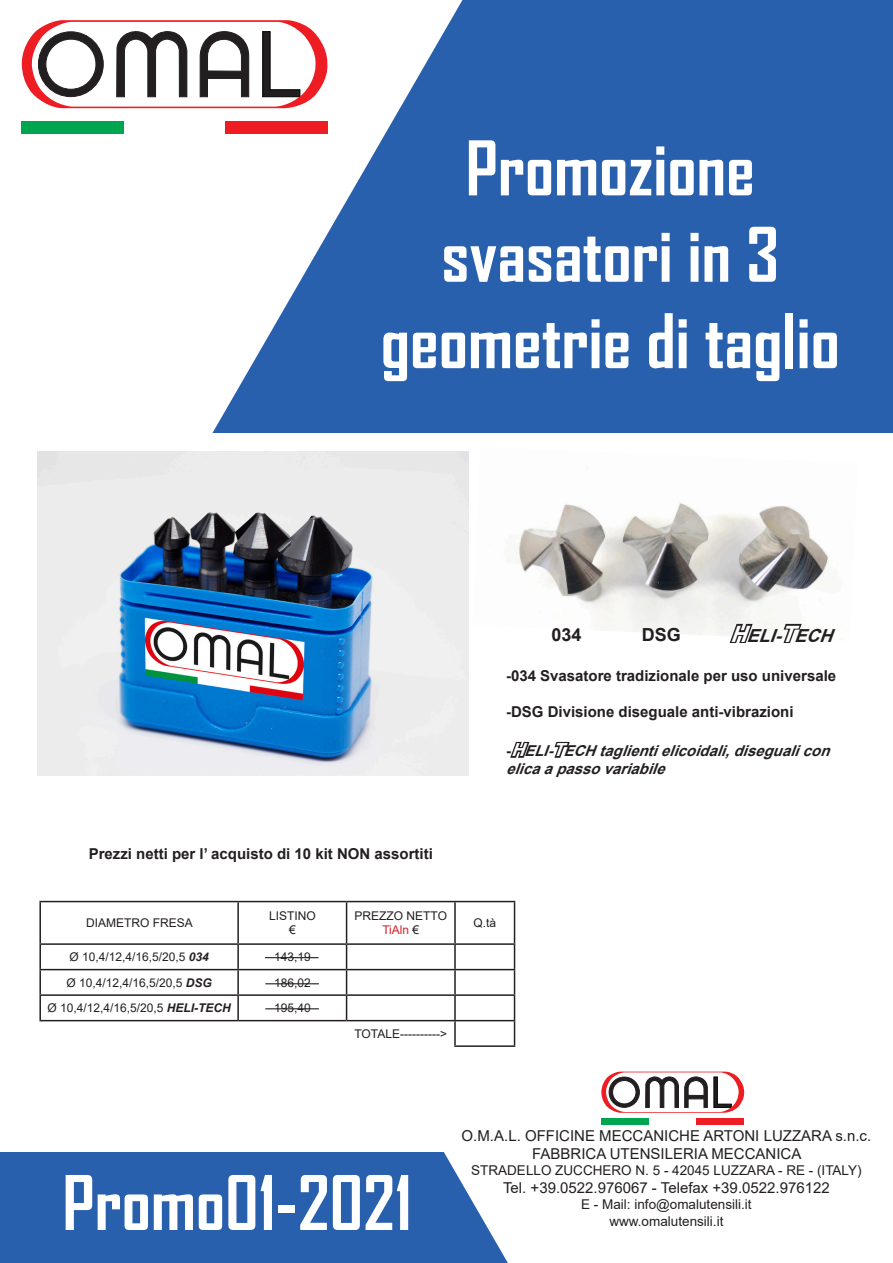
<style>
.page{position:relative;width:893px;height:1263px;background:#fff}
.page>*{position:absolute;margin:0;border:0;box-sizing:border-box;transform-origin:0 0}
.t1{font:700 72px "Agency FB";color:#fff}
.t2{font:italic 700 18px "Arial";color:#231f20}
.t3{font:700 18px "Arial";color:#231f20}
.t4{font:700 15px "Arial";color:#231f20}
.t5{font:15px "Arial";color:#231f20}
.t6{font:italic 700 15px/18px "Arial";color:#231f20}
.t7{font:13.5px "Arial";color:#231f20}
.t8{font:12px "Arial";color:#231f20}
.t9{font:12px "Arial";color:#d1232a}
.s1{font-size:22.5px}
.s2{font-style:normal}
.s3{font-size:18px}
.s4{font-weight:700;font-style:italic}
.s5{color:#231f20}
</style>
<div class="page">
<img style="left:509px;top:503px;width:333px;height:136px">
<div style="left:39px;top:0;width:854px;height:433px;background:#2960ad"></div>
<svg style="left:21px;top:0;width:441px;height:452px;fill:#fff"></svg>
<div style="left:22px;top:121px;width:102px;height:13px;background:#00a54f"></div>
<div style="left:225px;top:121px;width:102px;height:13px;background:#ee1d23"></div>
<svg style="left:22px;top:20px;width:305px;height:88px;background:#cdb7b7"></svg>
<div style="left:0;top:1152px;width:893px;height:111px;background:#2960ad"></div>
<div style="left:444px;top:1118px;width:449px;height:145px;background:#fff"></div>
<img style="left:37px;top:452px;width:432px;height:323px">
<hr style="left:39px;top:901px;width:199px;height:1px;background:#231f20">
<hr style="left:39px;top:902px;width:2px;height:41px;background:#231f20">
<hr style="left:238px;top:901px;width:109px;height:1px;background:#231f20">
<hr style="left:237px;top:902px;width:2px;height:41px;background:#231f20">
<hr style="left:347px;top:901px;width:108px;height:1px;background:#231f20">
<hr style="left:346px;top:902px;width:1px;height:41px;background:#231f20">
<hr style="left:455px;top:901px;width:60px;height:1px;background:#231f20">
<hr style="left:454px;top:902px;width:2px;height:41px;background:#231f20">
<hr style="left:514px;top:902px;width:1px;height:41px;background:#231f20">
<hr style="left:39px;top:943px;width:199px;height:2px;background:#231f20">
<hr style="left:39px;top:945px;width:2px;height:24px;background:#231f20">
<hr style="left:238px;top:943px;width:109px;height:2px;background:#231f20">
<hr style="left:237px;top:945px;width:2px;height:24px;background:#231f20">
<hr style="left:347px;top:943px;width:108px;height:2px;background:#231f20">
<hr style="left:455px;top:943px;width:60px;height:2px;background:#231f20">
<hr style="left:454px;top:945px;width:2px;height:24px;background:#231f20">
<hr style="left:39px;top:969px;width:199px;height:1px;background:#231f20">
<hr style="left:39px;top:970px;width:2px;height:24px;background:#231f20">
<hr style="left:238px;top:969px;width:109px;height:1px;background:#231f20">
<hr style="left:237px;top:970px;width:2px;height:24px;background:#231f20">
<hr style="left:347px;top:969px;width:108px;height:1px;background:#231f20">
<hr style="left:455px;top:969px;width:60px;height:1px;background:#231f20">
<hr style="left:454px;top:970px;width:2px;height:24px;background:#231f20">
<hr style="left:39px;top:994px;width:199px;height:2px;background:#231f20">
<hr style="left:39px;top:996px;width:2px;height:24px;background:#231f20">
<hr style="left:238px;top:994px;width:109px;height:2px;background:#231f20">
<hr style="left:237px;top:996px;width:2px;height:24px;background:#231f20">
<hr style="left:347px;top:994px;width:108px;height:2px;background:#231f20">
<hr style="left:455px;top:994px;width:60px;height:2px;background:#231f20">
<hr style="left:454px;top:996px;width:2px;height:24px;background:#231f20">
<hr style="left:39px;top:1020px;width:199px;height:1px;background:#231f20">
<hr style="left:238px;top:1020px;width:109px;height:1px;background:#231f20">
<hr style="left:347px;top:1020px;width:108px;height:1px;background:#231f20">
<hr style="left:455px;top:1020px;width:60px;height:1px;background:#231f20">
<hr style="left:454px;top:1021px;width:2px;height:24px;background:#231f20">
<svg style="left:514px;top:945px;width:1px;height:100px"></svg>
<hr style="left:454px;top:1045px;width:61px;height:2px;background:#231f20">
<svg style="left:346px;top:945px;width:1px;height:75px"></svg>
<div style="left:601px;top:1119px;width:48px;height:6px;background:#00a54f"></div>
<div style="left:696px;top:1119px;width:48px;height:6px;background:#ee1d23"></div>
<svg style="left:601px;top:1071px;width:143px;height:42px"></svg>
<hr style="left:265px;top:957px;width:53px;height:1px;background:#231f20">
<hr style="left:265px;top:983px;width:54px;height:1px;background:#231f20">
<hr style="left:265px;top:1008px;width:54px;height:1px;background:#231f20">
<p class="t1" style="left:466px;top:124px;width:291px">Promozione</p>
<p class="t1" style="left:441px;top:210px;width:339px">svasatori in 3</p>
<p class="t1" style="left:381px;top:296px;width:461px">geometrie di taglio</p>
<p class="t3" style="left:552px;top:621px;width:32px">034</p>
<p class="t3" style="left:642px;top:621px;width:41px">DSG</p>
<p class="t2" style="left:730px;top:622px;width:113px"><span class="s1">H</span>ELI-<span class="s1">T</span>ECH</p>
<p class="t4" style="left:506px;top:665px;width:332px">-034 Svasatore tradizionale per uso universale</p>
<p class="t4" style="left:506px;top:701px;width:289px">-DSG Divisione diseguale anti-vibrazioni</p>
<p class="t6" style="left:506px;top:742px;width:333px"><span class="s2">-</span> <span class="s3">H</span>ELI-<span class="s3">T</span>ECHtaglientielicoidali,disegualicon elicaapassovariabile</p>
<p class="t4" style="left:89px;top:843px;width:346px">Prezzi netti per l’ acquisto di 10 kit NON assortiti</p>
<p class="t8" style="left:86px;top:915px;width:108px">DIAMETRO FRESA</p>
<p class="t8" style="left:269px;top:907px;width:48px">LISTINO</p>
<p class="t8" style="left:289px;top:922px;width:8px">€</p>
<p class="t8" style="left:69px;top:949px;width:141px">Ø 10,4/12,4/16,5/20,5 <span class="s4">034</span></p>
<p class="t8" style="left:274px;top:949px;width:38px">143,19</p>
<p class="t8" style="left:66px;top:974px;width:147px">Ø 10,4/12,4/16,5/20,5 <span class="s4">DSG</span></p>
<p class="t8" style="left:274px;top:974px;width:38px">186,02</p>
<p class="t8" style="left:47px;top:1000px;width:185px">Ø 10,4/12,4/16,5/20,5 <span class="s4">HELI-TECH</span></p>
<p class="t8" style="left:274px;top:1000px;width:38px">195,40</p>
<p class="t8" style="left:355px;top:907px;width:94px">PREZZO NETTO</p>
<p class="t9" style="left:382px;top:922px;width:38px">TiAln <span class="s5">€</span></p>
<p class="t8" style="left:354px;top:1025px;width:94px">TOTALE----------&gt;</p>
<p class="t8" style="left:473px;top:915px;width:24px">Q.tà</p>
<p class="t1" style="left:62px;top:1158px;width:351px">Promo01-2021</p>
<p class="t5" style="left:462px;top:1125px;width:411px">O.M.A.L. OFFICINE MECCANICHE ARTONI LUZZARA s.n.c.</p>
<p class="t5" style="left:532px;top:1143px;width:271px">FABBRICA UTENSILERIA MECCANICA</p>
<p class="t7" style="left:471px;top:1161px;width:392px">STRADELLO ZUCCHERO N. 5 - 42045 LUZZARA - RE - (ITALY)</p>
<p class="t5" style="left:503px;top:1177px;width:328px">Tel. +39.0522.976067 - Telefax +39.0522.976122</p>
<p class="t7" style="left:581px;top:1195px;width:172px">E - Mail: info@omalutensili.it</p>
<p class="t7" style="left:609px;top:1211px;width:116px">www.omalutensili.it</p>
</div>
